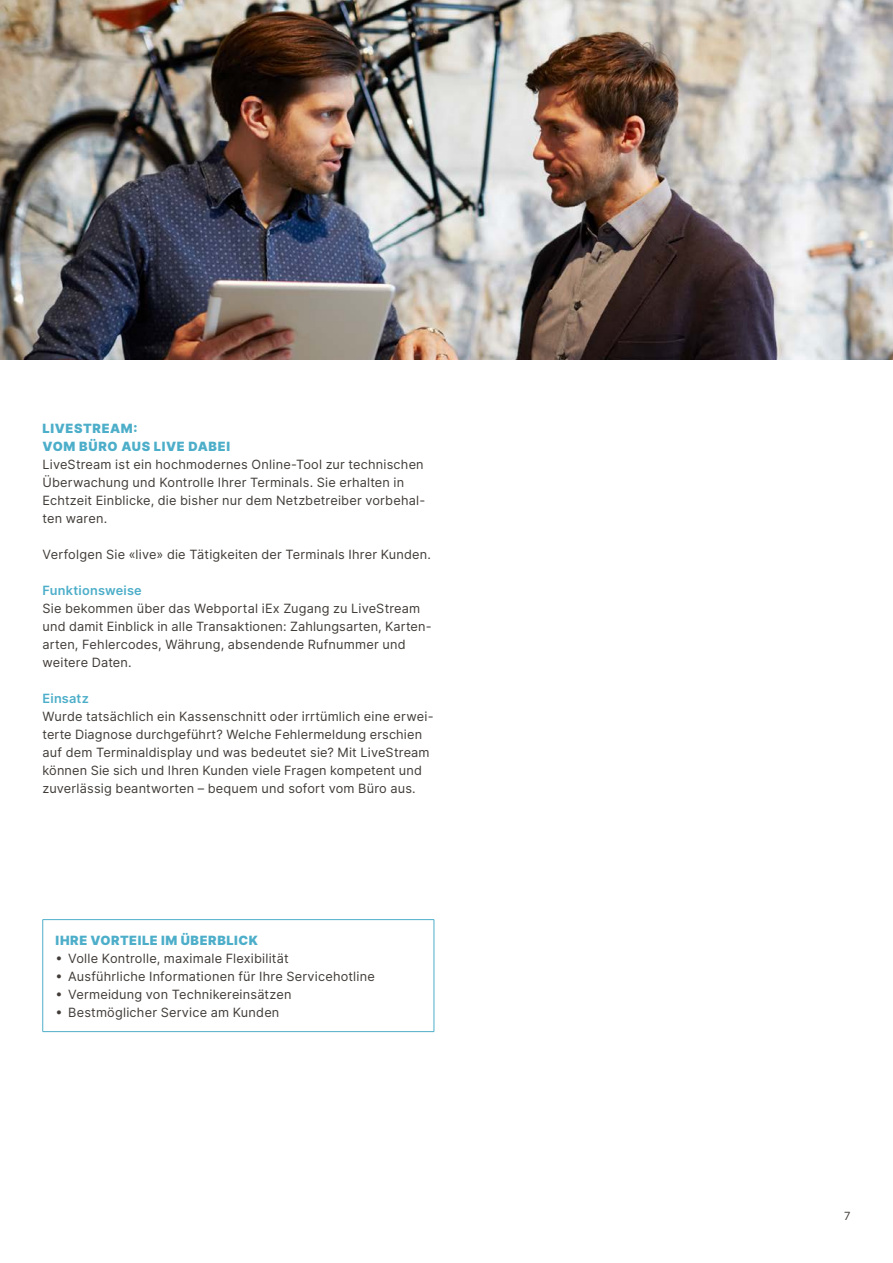
<style>
.page{position:relative;width:893px;height:1263px;background:#fff}
.page>*{position:absolute;margin:0;border:0;box-sizing:border-box;transform-origin:0 0}
.t1{font:12.75px/18px "Inter";letter-spacing:.015em;color:#413c38}
.t2{font:900 12.75px/18px "Inter";letter-spacing:.045em;color:#4daec9}
.t3{font:600 12.75px "Inter";letter-spacing:.015em;color:#4daec9}
.t4{font:11.25px "Inter";color:#413c38}
</style>
<div class="page">
<img style="left:0;top:0;width:893px;height:359px">
<hr style="left:43px;top:919px;width:391px;height:1px;background:#4daec9">
<hr style="left:42px;top:920px;width:1px;height:111px;background:#4daec9">
<hr style="left:434px;top:920px;width:1px;height:111px;background:#4daec9">
<hr style="left:43px;top:1031px;width:391px;height:1px;background:#4daec9">
<p class="t2" style="left:43px;top:419px;width:189px">LIVESTREAM:<br>VOM BÜRO AUS LIVE DABEI</p>
<p class="t1" style="left:43px;top:455px;width:384px">LiveStream ist ein hochmodernes Online-Tool zur technischen Überwachung und Kontrolle Ihrer Terminals. Sie erhalten in Echtzeit Einblicke, die bisher nur dem Netzbetreiber vorbehal&shy;ten waren.</p>
<p class="t1" style="left:43px;top:545px;width:390px">Verfolgen Sie «live» die Tätigkeiten der Terminals Ihrer Kunden.</p>
<p class="t3" style="left:43px;top:581px;width:101px">Funktionsweise</p>
<p class="t1" style="left:43px;top:599px;width:391px">Sie bekommen über das Webportal iEx Zugang zu LiveStream und damit Einblick in alle Transaktionen: Zahlungsarten, Karten&shy;arten, Fehlercodes, Währung, absendende Rufnummer und weitere Daten.</p>
<p class="t3" style="left:43px;top:689px;width:48px">Einsatz</p>
<p class="t1" style="left:43px;top:707px;width:393px">Wurde tatsächlich ein Kassenschnitt oder irrtümlich eine erwei&shy;terte Diagnose durchgeführt? Welche Fehlermeldung erschien auf dem Terminaldisplay und was bedeutet sie? Mit LiveStream können Sie sich und Ihren Kunden viele Fragen kompetent und zuverlässig beantworten – bequem und sofort vom Büro aus.</p>
<p class="t2" style="left:56px;top:931px;width:204px">IHRE VORTEILE IM ÜBERBLICK</p>
<p class="t1" style="left:55px;top:949px;width:235px">• Volle Kontrolle, maximale Flexibilität</p>
<p class="t1" style="left:55px;top:967px;width:321px">• Ausführliche Informationen für Ihre Servicehotline</p>
<p class="t1" style="left:55px;top:985px;width:237px">• Vermeidung von Technikereinsätzen</p>
<p class="t1" style="left:55px;top:1003px;width:225px">• Bestmöglicher Service am Kunden</p>
<p class="t4" style="left:844px;top:1208px;width:8px">7</p>
</div>
